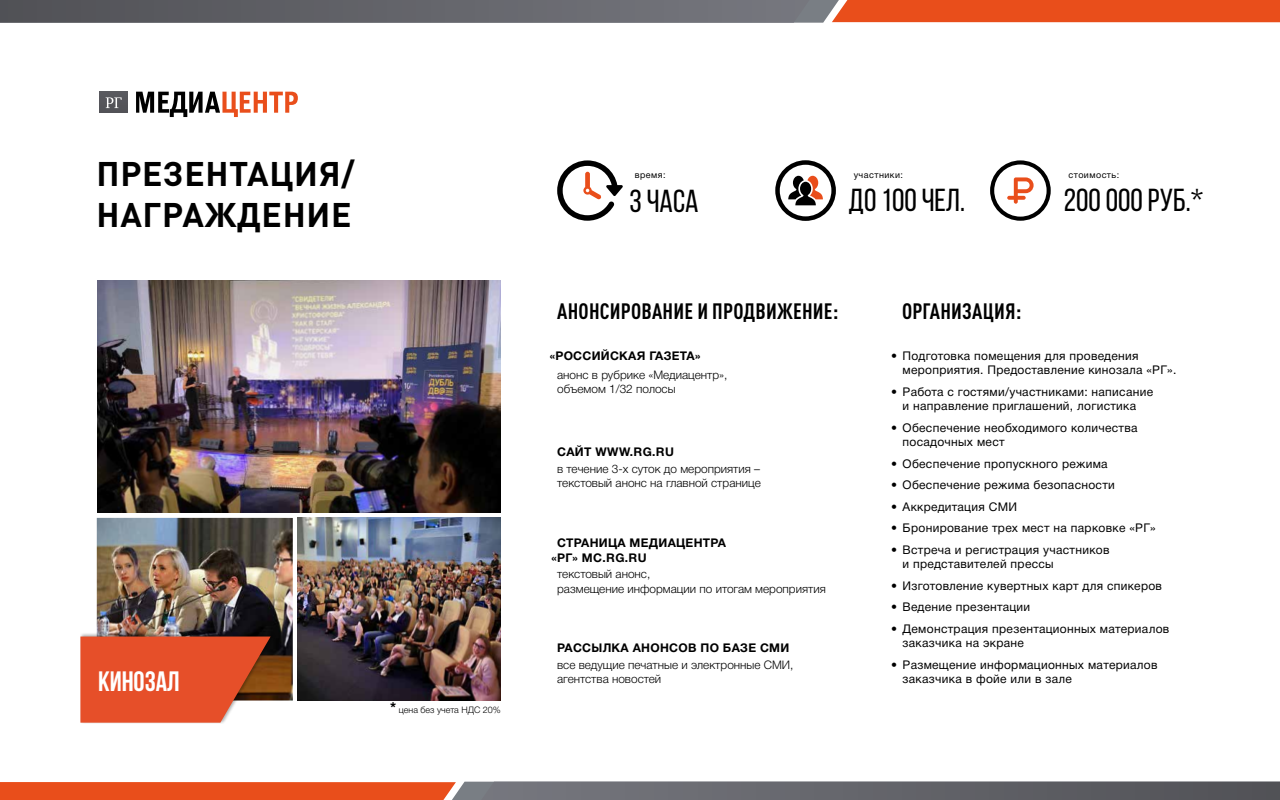
<style>
.page{position:relative;width:1280px;height:800px;background:#fff}
.page>*{position:absolute;margin:0;border:0;box-sizing:border-box;transform-origin:0 0}
.t1{font:700 33.8px/40.5px "DIN Pro";letter-spacing:.02em;color:#000}
.t2{font:31.8px "Bebas Neue";color:#000}
.t3{font:700 28px "Bebas Neue";color:#fff}
.t4{font:700 condensed 22px "DIN Pro";letter-spacing:.01em;color:#000}
.t5{font:12px/14.4px "Helvetica Neue Cyr";letter-spacing:.025em;color:#000}
.t6{font:700 12px "Helvetica Neue Cyr";letter-spacing:.025em;color:#000}
.t7{font:300 11.8px/14.2px "Helvetica Neue Cyr";color:#000}
.t8{font:9px "Helvetica Neue Cyr";letter-spacing:.05em;color:#000}
.t9{font:300 9px "Helvetica Neue Cyr";color:#000}
.s1{font-weight:700;font-size:15px}
</style>
<div class="page">
<img style="left:97px;top:518px;width:196px;height:183px">
<div style="left:80px;top:632px;width:195px;height:92px;background:#000;opacity:.32"></div>
<svg style="left:80px;top:637px;width:191px;height:86px"></svg>
<img style="left:298px;top:518px;width:203px;height:183px">
<img style="left:97px;top:281px;width:404px;height:232px">
<svg style="left:0;top:0;width:1280px;height:23px"></svg>
<svg style="left:0;top:782px;width:1280px;height:18px"></svg>
<svg style="left:788px;top:176px;width:35px;height:29px"></svg>
<div style="left:775px;top:160px;width:61px;height:61px;border:5px solid #000;border-radius:50%"></div>
<svg style="left:557px;top:160px;width:66px;height:61px"></svg>
<svg style="left:990px;top:160px;width:61px;height:61px"></svg>
<svg style="left:136px;top:92px;width:162px;height:25px"></svg>
<div style="left:99px;top:92px;width:28px;height:21px;background:#56565c"></div>
<svg style="left:106px;top:97px;width:16px;height:11px"></svg>
<h1 class="t1" style="left:97px;top:150px;width:260px">ПРЕЗЕНТАЦИЯ/<br>НАГРАЖДЕНИЕ</h1>
<h3 class="t3" style="left:98px;top:666px;width:83px">КИНОЗАЛ</h3>
<p class="t9" style="left:390px;top:705px;width:112px"><span class="s1">*</span> цена без учета НДС 20%</p>
<p class="t8" style="left:635px;top:170px;width:32px">время:</p>
<p class="t8" style="left:854px;top:170px;width:51px">участники:</p>
<p class="t8" style="left:1069px;top:170px;width:52px">стоимость:</p>
<h2 class="t2" style="left:630px;top:184px;width:70px">3 ЧАСА</h2>
<h2 class="t2" style="left:848px;top:183px;width:118px">ДО 100 ЧЕЛ.</h2>
<h2 class="t2" style="left:1064px;top:183px;width:141px">200 000 РУБ.*</h2>
<h3 class="t4" style="left:557px;top:295px;width:283px">АНОНСИРОВАНИЕ И ПРОДВИЖЕНИЕ:</h3>
<h3 class="t4" style="left:902px;top:295px;width:121px">ОРГАНИЗАЦИЯ:</h3>
<p class="t6" style="left:550px;top:349px;width:152px">«РОССИЙСКАЯ ГАЗЕТА»</p>
<p class="t7" style="left:557px;top:368px;width:172px">анонс в рубрике «Медиацентр», объемом 1/32 полосы</p>
<p class="t6" style="left:557px;top:445px;width:118px">САЙТ WWW.RG.RU</p>
<p class="t7" style="left:557px;top:462px;width:205px">в течение 3-х суток до мероприятия – текстовый анонс на главной странице</p>
<p class="t6" style="left:557px;top:536px;width:170px">СТРАНИЦА МЕДИАЦЕНТРА</p>
<p class="t7" style="left:557px;top:567px;width:270px">текстовый анонс,<br>размещение информации по итогам мероприятия</p>
<p class="t6" style="left:552px;top:551px;width:97px">«РГ» MC.RG.RU</p>
<p class="t6" style="left:557px;top:641px;width:234px">РАССЫЛКА АНОНСОВ ПО БАЗЕ СМИ</p>
<p class="t7" style="left:557px;top:657px;width:238px">все ведущие печатные и электронные СМИ, агентства новостей</p>
<p class="t5" style="left:903px;top:349px;width:275px;text-indent:-11px">• Подготовка помещения для проведения мероприятия. Предоставление кинозала «РГ».</p>
<p class="t5" style="left:891px;top:385px;width:263px;text-align:center">• Работа с гостями/участниками: написание и направление приглашений, логистика</p>
<p class="t5" style="left:903px;top:421px;width:236px;text-indent:-11px">• Обеспечение необходимого количества посадочных мест</p>
<p class="t5" style="left:891px;top:456px;width:218px">• Обеспечение пропускного режима</p>
<p class="t5" style="left:891px;top:478px;width:225px">• Обеспечение режима безопасности</p>
<p class="t5" style="left:891px;top:499px;width:127px">• Аккредитация СМИ</p>
<p class="t5" style="left:891px;top:521px;width:266px">• Бронирование трех мест на парковке «РГ»</p>
<p class="t5" style="left:903px;top:542px;width:208px;text-indent:-11px">• Встреча и регистрация участников и представителей прессы</p>
<p class="t5" style="left:891px;top:578px;width:272px">• Изготовление кувертных карт для спикеров</p>
<p class="t5" style="left:891px;top:600px;width:140px">• Ведение презентации</p>
<p class="t5" style="left:903px;top:621px;width:268px;text-indent:-11px">• Демонстрация презентационных материалов заказчика на экране</p>
<p class="t5" style="left:903px;top:657px;width:256px;text-indent:-11px">• Размещение информационных материалов заказчика в фойе или в зале</p>
</div>
